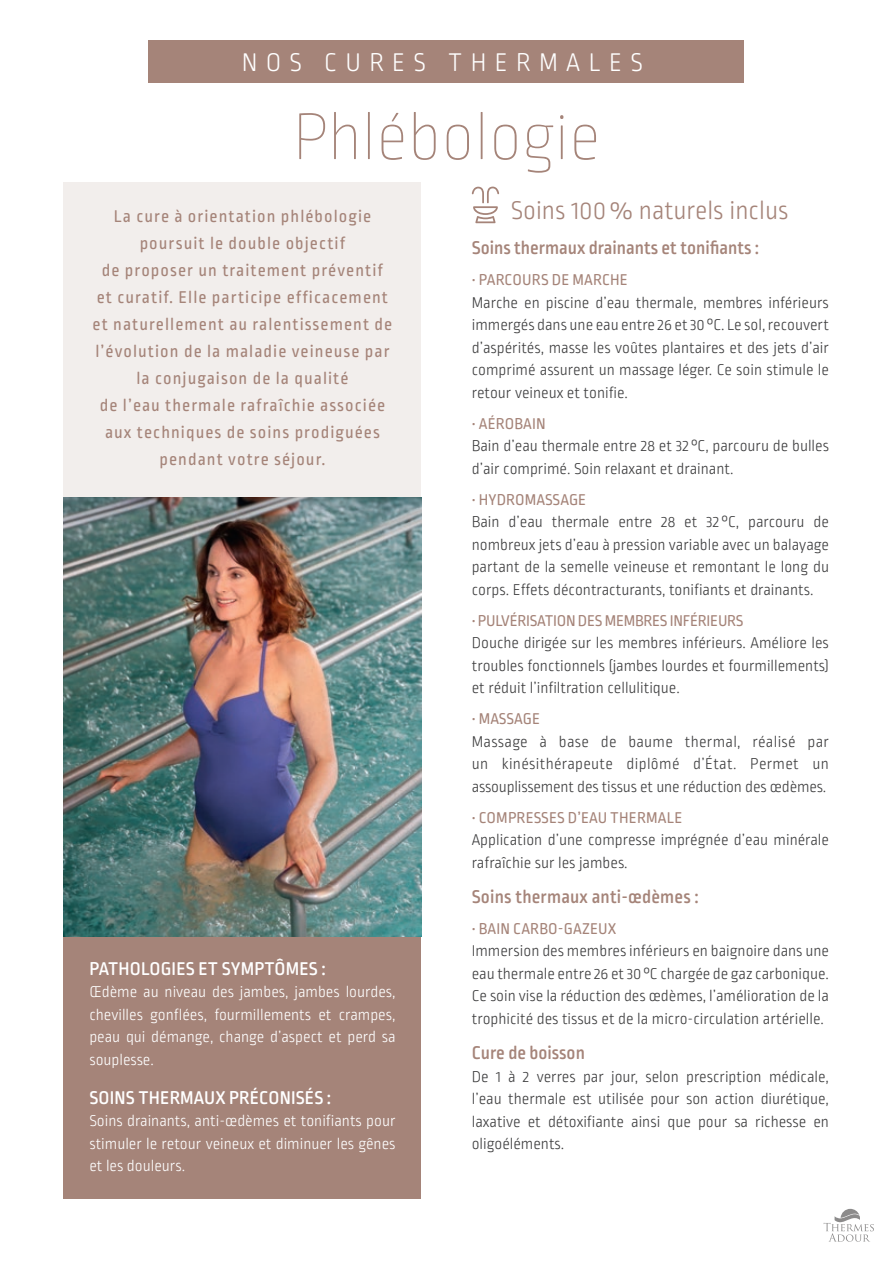
<style>
.page{position:relative;width:893px;height:1263px;background:#fff}
.page>*{position:absolute;margin:0;border:0;box-sizing:border-box;transform-origin:0 0}
.t1{font:100 69px "Ropa Soft Pro";color:#a58479}
.t2{font:300 27px "Ropa Soft Pro";color:#a58479}
.t3{font:300 27px "Ropa Soft Pro";letter-spacing:.31em;color:#fff}
.t4{font:500 19.5px "Ropa Soft Pro";color:#a58479}
.t5{font:500 19.5px "Ropa Soft Pro";letter-spacing:.01em;color:#fff}
.t6{font:18px/27px "Ropa Soft Pro";letter-spacing:.06em;color:#a58479;text-align:center}
.t7{font:300 16.5px/22.5px "Ropa Soft Pro";color:#3e3e3f;text-align:justify}
.t8{font:300 16.5px/22.5px "Ropa Soft Pro";color:#fff;text-align:justify}
.t9{font:16.5px "Ropa Soft Pro";letter-spacing:.01em;color:#a58479}
.t10{font:16.5px "Ropa Soft Pro";letter-spacing:-.015em;color:#a58479}
</style>
<div class="page">
<svg style="left:823px;top:1209px;width:51px;height:33px"></svg>
<div style="left:64px;top:931px;width:357px;height:268px;background:#a58479"></div>
<div style="left:64px;top:182px;width:357px;height:332px;background:#f2eeec"></div>
<img style="left:64px;top:498px;width:357px;height:438px">
<div style="left:149px;top:40px;width:595px;height:43px;background:#a58479"></div>
<svg style="left:472px;top:187px;width:27px;height:36px"></svg>
<h2 class="t3" style="left:242px;top:48px;width:403px">NOS CURES THERMALES</h2>
<h1 class="t1" style="left:293px;top:102px;width:309px">Phlébologie</h1>
<p class="t6" style="left:93px;top:204px;width:301px">La cure à orientation phlébologie poursuit le double objectif<br>de proposer un traitement préventif et curatif. Elle participe efficacement et naturellement au ralentissement de l’évolution de la maladie veineuse par la conjugaison de la qualité<br>de l’eau thermale rafraîchie associée aux techniques de soins prodiguées pendant votre séjour.</p>
<p class="t5" style="left:89px;top:958px;width:238px">PATHOLOGIES ET SYMPTÔMES :</p>
<p class="t8" style="left:89px;top:982px;width:308px">Œdème au niveau des jambes, jambes lourdes, chevilles gonflées, fourmillements et crampes, peau qui démange, change d’aspect et perd sa souplesse.</p>
<p class="t5" style="left:89px;top:1087px;width:243px">SOINS THERMAUX PRÉCONISÉS :</p>
<p class="t8" style="left:89px;top:1111px;width:308px">Soins drainants, anti-œdèmes et tonifiants pour stimuler le retour veineux et diminuer les gênes et les douleurs.</p>
<h2 class="t2" style="left:511px;top:196px;width:279px">Soins 100% naturels inclus</h2>
<p class="t4" style="left:472px;top:237px;width:289px">Soins thermaux drainants et tonifiants :</p>
<p class="t9" style="left:472px;top:271px;width:158px">• PARCOURS DE MARCHE</p>
<p class="t7" style="left:472px;top:292px;width:359px">Marche en piscine d’eau thermale, membres inférieurs immergés dans une eau entre 26 et 30 °C. Le sol, recouvert d’aspérités, masse les voûtes plantaires et des jets d’air comprimé assurent un massage léger. Ce soin stimule le retour veineux et tonifie.</p>
<p class="t9" style="left:472px;top:414px;width:76px">• AÉROBAIN</p>
<p class="t7" style="left:472px;top:435px;width:359px">Bain d’eau thermale entre 28 et 32°C, parcouru de bulles d’air comprimé. Soin relaxant et drainant.</p>
<p class="t9" style="left:472px;top:490px;width:116px">• HYDROMASSAGE</p>
<p class="t7" style="left:472px;top:511px;width:359px">Bain d’eau thermale entre 28 et 32°C, parcouru de nombreux jets d’eau à pression variable avec un balayage partant de la semelle veineuse et remontant le long du corps. Effets décontracturants, tonifiants et drainants.</p>
<p class="t10" style="left:472px;top:611px;width:273px">• PULVÉRISATION DES MEMBRES INFÉRIEURS</p>
<p class="t7" style="left:472px;top:632px;width:359px">Douche dirigée sur les membres inférieurs. Améliore les troubles fonctionnels (jambes lourdes et fourmillements) et réduit l’infiltration cellulitique.</p>
<p class="t9" style="left:472px;top:710px;width:70px">• MASSAGE</p>
<p class="t7" style="left:472px;top:731px;width:359px">Massage à base de baume thermal, réalisé par un kinésithérapeute diplômé d’État. Permet un assouplissement des tissus et une réduction des œdèmes.</p>
<p class="t9" style="left:472px;top:808px;width:212px">• COMPRESSES D’EAU THERMALE</p>
<p class="t7" style="left:472px;top:829px;width:359px">Application d’une compresse imprégnée d’eau minérale rafraîchie sur les jambes.</p>
<p class="t4" style="left:472px;top:886px;width:229px">Soins thermaux anti-œdèmes :</p>
<p class="t9" style="left:472px;top:919px;width:146px">• BAIN CARBO-GAZEUX</p>
<p class="t7" style="left:472px;top:941px;width:359px">Immersion des membres inférieurs en baignoire dans une eau thermale entre 26 et 30 °C chargée de gaz carbonique.<br>Ce soin vise la réduction des œdèmes, l’amélioration de la trophicité des tissus et de la micro-circulation artérielle.</p>
<p class="t4" style="left:472px;top:1042px;width:115px">Cure de boisson</p>
<p class="t7" style="left:472px;top:1066px;width:359px">De 1 à 2 verres par jour, selon prescription médicale, l’eau thermale est utilisée pour son action diurétique, laxative et détoxifiante ainsi que pour sa richesse en oligoéléments.</p>
</div>
